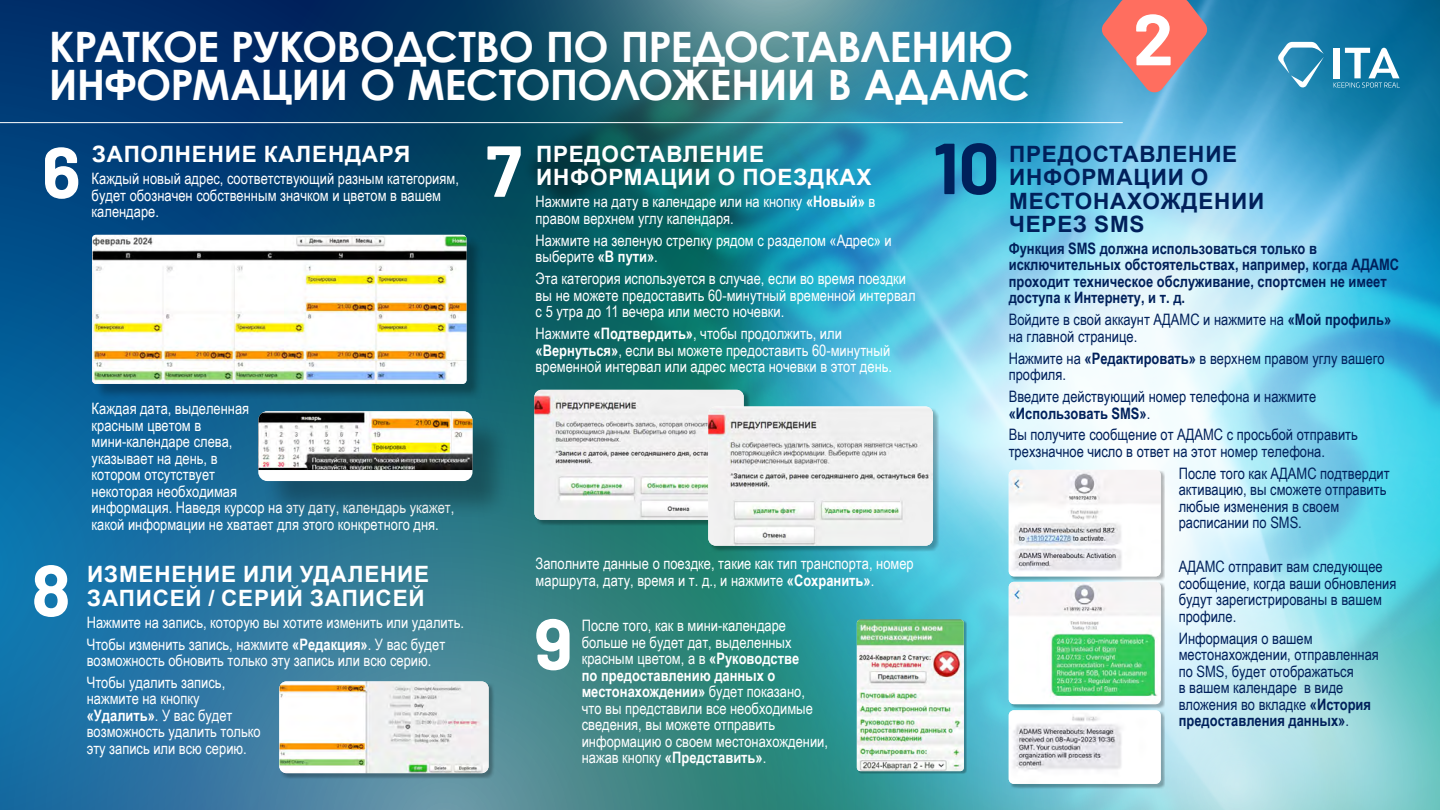
<style>
.page{position:relative;width:1440px;height:810px;background:#fff}
.page>*{position:absolute;margin:0;border:0;box-sizing:border-box;transform-origin:0 0}
.t1{font:700 72.07px "Barlow";color:#fff}
.t2{font:700 72.07px "Barlow";color:#00205b}
.t3{font:700 42px "Century Gothic";letter-spacing:-.02em;color:#fff}
.t4{font:700 22.5px/23.2px "Arial";letter-spacing:.035em;color:#fff}
.t5{font:700 22.5px/23.2px "Arial";letter-spacing:.035em;color:#00205b}
.t6{font:15.75px/16.5px "Arial Narrow";color:#fff}
.t7{font:15.75px/16.5px "Arial Narrow";color:#00205b}
.t8{font:700 15.75px/16.5px "Arial Narrow";color:#00205b}
.s1{font-weight:700}
</style>
<div class="page">
<img style="left:0;top:0;width:438px;height:90px">
<svg style="left:438px;top:0;width:100px;height:90px;background:#033b5c"></svg>
<svg style="left:0;top:90px;width:538px;height:720px;background:#1a648e"></svg>
<img style="left:538px;top:0;width:902px;height:810px">
<svg style="left:1334px;top:48px;width:66px;height:40px"></svg>
<svg style="left:1278px;top:42px;width:46px;height:46px"></svg>
<div style="left:1334px;top:48px;width:6px;height:30px;background:#fff"></div>
<svg style="left:1101px;top:0;width:107px;height:94px;background:#ba8087"></svg>
<hr style="left:0;top:122px;width:1123px;height:1px;background:#fff">
<div style="left:1010px;top:471px;width:155px;height:110px;background:#000;opacity:.28"></div>
<img style="left:1009px;top:470px;width:152px;height:106px">
<div style="left:1010px;top:583px;width:155px;height:126px;background:#000;opacity:.28"></div>
<img style="left:1009px;top:582px;width:152px;height:122px">
<div style="left:1010px;top:711px;width:155px;height:78px;background:#000;opacity:.28"></div>
<img style="left:1009px;top:710px;width:152px;height:74px">
<div style="left:536px;top:391px;width:214px;height:135px;background:#000;opacity:.28"></div>
<img style="left:534px;top:390px;width:210px;height:130px">
<div style="left:709px;top:408px;width:231px;height:144px;background:#000;opacity:.28"></div>
<img style="left:708px;top:407px;width:225px;height:139px">
<div style="left:94px;top:237px;width:388px;height:163px;background:#000;opacity:.28"></div>
<img style="left:92px;top:235px;width:374px;height:149px">
<div style="left:263px;top:416px;width:248px;height:103px;background:#000;opacity:.28"></div>
<div style="left:258px;top:411px;width:214px;height:70px;background:#fff;border-radius:9px"></div>
<img style="left:258px;top:411px;width:214px;height:59px">
<div style="left:858px;top:620px;width:109px;height:154px;background:#000;opacity:.28"></div>
<img style="left:857px;top:620px;width:107px;height:151px">
<div style="left:280px;top:683px;width:215px;height:96px;background:#000;opacity:.28"></div>
<img style="left:279px;top:681px;width:210px;height:92px">
<h2 class="t3" style="left:49px;top:15px;width:966px">КРАТКОЕ РУКОВОДСТВО ПО ПРЕДОСТАВЛЕНИЮ</h2>
<h2 class="t3" style="left:49px;top:53px;width:982px">ИНФОРМАЦИИ О МЕСТОПОЛОЖЕНИИ В АДАМС</h2>
<h1 class="t1" style="left:1133px;top:-14px;width:42px">2</h1>
<h1 class="t1" style="left:42px;top:119px;width:40px">6</h1>
<h3 class="t4" style="left:92px;top:143px;width:320px">ЗАПОЛНЕНИЕ КАЛЕНДАРЯ</h3>
<p class="t6" style="left:92px;top:170px;width:369px">Каждый новый адрес, соответствующий разным категориям, будет обозначен собственным значком и цветом в вашем календаре.</p>
<h1 class="t1" style="left:32px;top:537px;width:40px">8</h1>
<p class="t6" style="left:92px;top:400px;width:364px">Каждая дата, выделенная<br>красным цветом в<br>мини-календаре слева,<br>указывает на день, в<br>котором отсутствует<br>некоторая необходимая<br>информация. Наведя курсор на эту дату, календарь укажет, какой информации не хватает для этого конкретного дня.</p>
<h3 class="t4" style="left:87px;top:563px;width:343px">ИЗМЕНЕНИЕ ИЛИ УДАЛЕНИЕ<br>ЗАПИСЕЙ / СЕРИЙ ЗАПИСЕЙ</h3>
<p class="t6" style="left:87px;top:611px;width:379px;line-height:21.9px">Нажмите на запись, которую вы хотите изменить или удалить.<br>Чтобы изменить запись, нажмите <span class="s1">«Редакция»</span>. У вас будет</p>
<p class="t6" style="left:87px;top:649px;width:346px;line-height:21.9px">возможность обновить только эту запись или всю серию.<br>Чтобы удалить запись,</p>
<p class="t6" style="left:87px;top:690px;width:175px">нажмите на кнопку <span class="s1">«Удалить»</span>. У вас будет возможность удалить только эту запись или всю серию.</p>
<h1 class="t1" style="left:486px;top:118px;width:37px">7</h1>
<h3 class="t4" style="left:536px;top:143px;width:337px">ПРЕДОСТАВЛЕНИЕ<br>ИНФОРМАЦИИ О ПОЕЗДКАХ</h3>
<p class="t6" style="left:536px;top:193px;width:341px">Нажмите на дату в календаре или на кнопку <span class="s1">«Новый»</span> в правом верхнем углу календаря.</p>
<p class="t6" style="left:536px;top:231px;width:358px">Нажмите на зеленую стрелку рядом с разделом «Адрес» и выберите <span class="s1">«В пути»</span>.</p>
<p class="t6" style="left:536px;top:270px;width:381px">Эта категория используется в случае, если во время поездки вы не можете предоставить 60-минутный временной интервал с 5 утра до 11 вечера или место ночевки.</p>
<p class="t6" style="left:536px;top:325px;width:358px">Нажмите <span class="s1">«Подтвердить»</span>, чтобы продолжить, или <span class="s1">«Вернуться»</span>, если вы можете предоставить 60-минутный временной интервал или адрес места ночевки в этот день.</p>
<p class="t6" style="left:536px;top:555px;width:380px">Заполните данные о поездке, такие как тип транспорта, номер маршрута, дату, время и т. д., и нажмите <span class="s1">«Сохранить»</span>.</p>
<h1 class="t1" style="left:534px;top:591px;width:40px">9</h1>
<p class="t6" style="left:582px;top:617px;width:248px">После того, как в мини-календаре больше не будет дат, выделенных красным цветом, а в <span class="s1">«Руководстве<br>по предоставлению данных о местонахождении»</span> будет показано, что вы представили все необходимые сведения, вы можете отправить информацию о своем местонахождении, нажав кнопку <span class="s1">«Представить»</span>.</p>
<h1 class="t2" style="left:933px;top:115px;width:68px">10</h1>
<h3 class="t5" style="left:1009px;top:143px;width:257px">ПРЕДОСТАВЛЕНИЕ<br>ИНФОРМАЦИИ О<br>МЕСТОНАХОЖДЕНИИ<br>ЧЕРЕЗ SMS</h3>
<p class="t8" style="left:1009px;top:239px;width:392px">Функция SMS должна использоваться только в исключительных обстоятельствах, например, когда АДАМС проходит техническое обслуживание, спортсмен не имеет доступа к Интернету, и т. д.</p>
<p class="t7" style="left:1009px;top:311px;width:384px">Войдите в свой аккаунт АДАМС и нажмите на <span class="s1">«Мой профиль» </span>на главной странице.</p>
<p class="t7" style="left:1009px;top:349px;width:377px">Нажмите на <span class="s1">«Редактировать»</span> в верхнем правом углу вашего профиля.</p>
<p class="t7" style="left:1009px;top:388px;width:309px">Введите действующий номер телефона и нажмите <span class="s1">«Использовать SMS»</span>.</p>
<p class="t7" style="left:1009px;top:426px;width:351px">Вы получите сообщение от АДАМС с просьбой отправить трехзначное число в ответ на этот номер телефона.</p>
<p class="t7" style="left:1179px;top:464px;width:213px">После того как АДАМС подтвердит активацию, вы сможете отправить любые изменения в своем расписании по SMS.</p>
<p class="t7" style="left:1179px;top:558px;width:219px">АДАМС отправит вам следующее сообщение, когда ваши обновления будут зарегистрированы в вашем профиле.</p>
<p class="t7" style="left:1179px;top:629px;width:202px">Информация о вашем местонахождении, отправленная по SMS, будет отображаться<br>в вашем календаре в виде вложения во вкладке <span class="s1">«История предоставления данных»</span>.</p>
</div>
